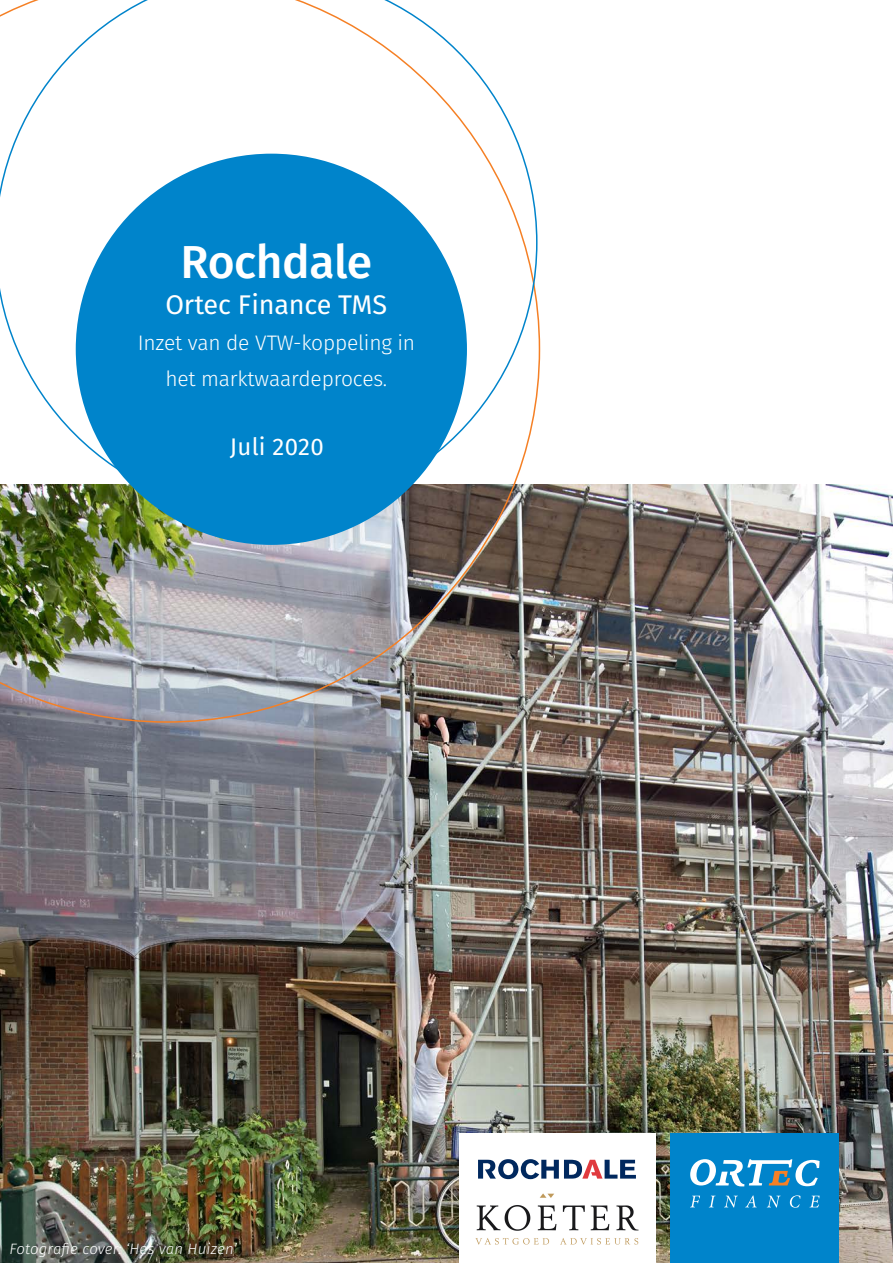
<style>
.page{position:relative;width:893px;height:1263px;background:#fff}
.page>*{position:absolute;margin:0;border:0;box-sizing:border-box;transform-origin:0 0}
.t1{font:500 46.2px "Fira Sans";letter-spacing:-.01em;color:#fff}
.t2{font:27px "Fira Sans";letter-spacing:-.01em;color:#fff}
.t3{font:24px "Fira Sans";letter-spacing:.01em;color:#fff}
.t4{font:300 21px/36px "Fira Sans";letter-spacing:-.01em;color:#fff;text-align:center}
.t5{font:italic 300 15px "Fira Sans";letter-spacing:.01em;color:#fff}
</style>
<div class="page">
<img style="left:0;top:485px;width:893px;height:778px">
<img style="left:0;top:309px;width:540px;height:414px">
<svg style="left:0;top:0;width:538px;height:514px"></svg>
<div style="left:76px;top:154px;width:391px;height:391px;background:#0084cb;border-radius:50%"></div>
<div style="left:671px;top:1133px;width:168px;height:130px;background:#0084cb"></div>
<svg style="left:690px;top:1159px;width:129px;height:27px"></svg>
<svg style="left:690px;top:1196px;width:10px;height:11px"></svg>
<svg style="left:709px;top:1196px;width:6px;height:11px"></svg>
<svg style="left:724px;top:1196px;width:14px;height:11px"></svg>
<svg style="left:745px;top:1195px;width:12px;height:12px"></svg>
<svg style="left:767px;top:1196px;width:14px;height:11px"></svg>
<svg style="left:790px;top:1195px;width:10px;height:13px"></svg>
<svg style="left:809px;top:1196px;width:11px;height:11px"></svg>
<div style="left:459px;top:1133px;width:197px;height:130px;background:#fff"></div>
<svg style="left:478px;top:1159px;width:158px;height:20px"></svg>
<img style="left:476px;top:1194px;width:162px;height:51px">
<h1 class="t1" style="left:180px;top:225px;width:193px">Rochdale</h1>
<p class="t2" style="left:166px;top:285px;width:223px">Ortec Finance TMS</p>
<p class="t4" style="left:138px;top:325px;width:279px">Inzet van de VTW-koppeling in het marktwaardeproces.</p>
<p class="t3" style="left:230px;top:429px;width:95px">Juli 2020</p>
<p class="t5" style="left:9px;top:1238px;width:229px">Fotografie cover: ‘Hes van Huizen’</p>
</div>
